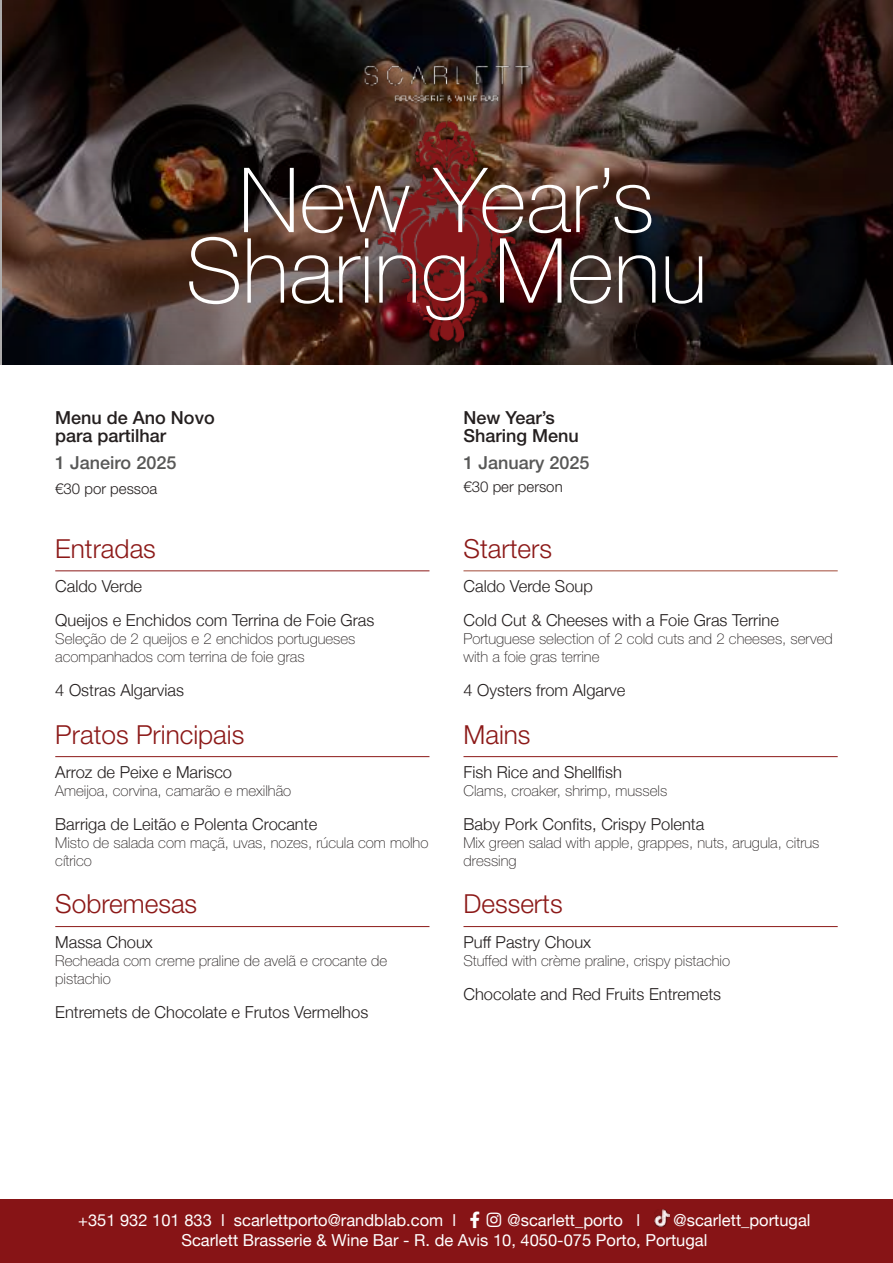
<style>
.page{position:relative;width:893px;height:1263px;background:#fff}
.page>*{position:absolute;margin:0;border:0;box-sizing:border-box;transform-origin:0 0}
.t1{font:100 90px/70.5px "Helvetica Neue LT Std";color:#fff;text-align:center}
.t2{font:300 26.25px "Helvetica Neue LT Std";color:#8c1918}
.t3{font:500 18px/18px "Helvetica Neue LT Std";color:#241f1f}
.t4{font:500 18px "Helvetica Neue LT Std";color:#585857}
.t5{font:300 16.5px/33.9px "Helvetica Neue";color:#241f1f}
.t6{font:16.5px/19.5px "Helvetica Neue";color:#fff}
.t7{font:100 15px/18px "Helvetica Neue LT Pro";color:#241f1f}
.t8{font:300 15px "Helvetica Neue LT Std";color:#241f1f}
</style>
<div class="page">
<div style="left:0;top:1199px;width:893px;height:64px;background:#871416"></div>
<img style="left:654px;top:1209px;width:15px;height:17px">
<svg style="left:0;top:0;width:893px;height:365px;background:#32231f"></svg>
<img style="left:262px;top:54px;width:369px;height:53px">
<img style="left:374px;top:113px;width:144px;height:244px">
<hr style="left:55px;top:570px;width:374px;height:1px;background:#8c1918">
<hr style="left:55px;top:756px;width:374px;height:1px;background:#8c1918">
<hr style="left:55px;top:926px;width:374px;height:1px;background:#8c1918">
<hr style="left:463px;top:570px;width:375px;height:1px;background:#a14938">
<hr style="left:463px;top:756px;width:375px;height:1px;background:#8c1918">
<hr style="left:463px;top:926px;width:375px;height:1px;background:#8c1918">
<h1 class="t1" style="left:186px;top:165px;width:523px">New Year’s<br>Sharing Menu</h1>
<p class="t3" style="left:55px;top:409px;width:161px">Menu de Ano Novo para partilhar</p>
<p class="t4" style="left:55px;top:451px;width:123px">1 Janeiro 2025</p>
<p class="t8" style="left:55px;top:480px;width:103px">€30 por pessoa</p>
<h2 class="t2" style="left:55px;top:532px;width:102px">Entradas</h2>
<p class="t5" style="left:55px;top:568px;width:321px">Caldo Verde<br>Queijos e Enchidos com Terrina de Foie Gras</p>
<p class="t7" style="left:55px;top:630px;width:302px">Seleção de 2 queijos e 2 enchidos portugueses acompanhados com terrina de foie gras</p>
<p class="t5" style="left:55px;top:672px;width:130px">4 Ostras Algarvias</p>
<h2 class="t2" style="left:55px;top:718px;width:191px">Pratos Principais</h2>
<p class="t5" style="left:55px;top:754px;width:178px">Arroz de Peixe e Marisco</p>
<p class="t7" style="left:55px;top:782px;width:237px">Ameijoa, corvina, camarão e mexilhão</p>
<p class="t5" style="left:55px;top:806px;width:264px">Barriga de Leitão e Polenta Crocante</p>
<p class="t7" style="left:55px;top:834px;width:375px">Misto de salada com maçã, uvas, nozes, rúcula com molho cítrico</p>
<h2 class="t2" style="left:55px;top:888px;width:143px">Sobremesas</h2>
<p class="t5" style="left:55px;top:924px;width:99px">Massa Choux</p>
<p class="t7" style="left:55px;top:952px;width:333px">Recheada com creme praline de avelã e crocante de pistachio</p>
<p class="t5" style="left:55px;top:994px;width:314px">Entremets de Chocolate e Frutos Vermelhos</p>
<p class="t3" style="left:463px;top:409px;width:117px">New Year’s<br>Sharing Menu</p>
<p class="t4" style="left:463px;top:451px;width:128px">1 January 2025</p>
<p class="t8" style="left:463px;top:478px;width:101px">€30 per person</p>
<h2 class="t2" style="left:463px;top:532px;width:90px">Starters</h2>
<p class="t5" style="left:463px;top:568px;width:317px">Caldo Verde Soup<br>Cold Cut &amp; Cheeses with a Foie Gras Terrine</p>
<p class="t7" style="left:463px;top:630px;width:371px">Portuguese selection of 2 cold cuts and 2 cheeses, served with a foie gras terrine</p>
<p class="t5" style="left:463px;top:672px;width:163px">4 Oysters from Algarve</p>
<h2 class="t2" style="left:463px;top:718px;width:69px">Mains</h2>
<p class="t5" style="left:463px;top:754px;width:160px">Fish Rice and Shellfish</p>
<p class="t7" style="left:463px;top:782px;width:205px">Clams, croaker, shrimp, mussels</p>
<p class="t5" style="left:463px;top:806px;width:242px">Baby Pork Confits, Crispy Polenta</p>
<p class="t7" style="left:463px;top:834px;width:357px">Mix green salad with apple, grappes, nuts, arugula, citrus dressing</p>
<h2 class="t2" style="left:463px;top:888px;width:101px">Desserts</h2>
<p class="t5" style="left:463px;top:924px;width:129px">Puff Pastry Choux</p>
<p class="t7" style="left:463px;top:952px;width:268px">Stuffed with crème praline, crispy pistachio</p>
<p class="t5" style="left:463px;top:976px;width:259px">Chocolate and Red Fruits Entremets</p>
<p class="t6" style="left:78px;top:1211px;width:564px">+351 932 101 833 l scarlettporto@randblab.com l □□ ■▲▼ @scarlett_porto l</p>
<p class="t6" style="left:181px;top:1211px;width:631px;text-indent:492px">@scarlett_portugal<br>Scarlett Brasserie &amp; Wine Bar - R. de Avis 10, 4050-075 Porto, Portugal</p>
</div>
